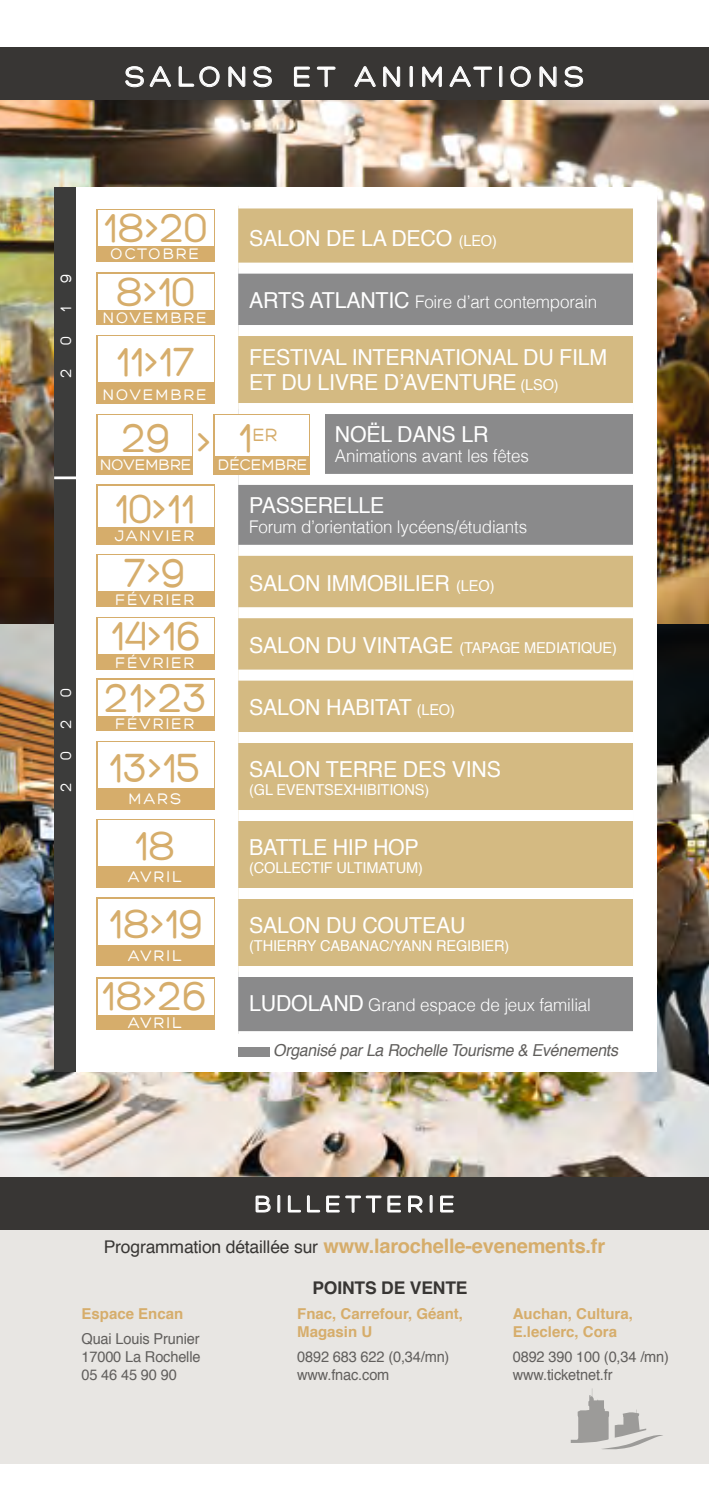
<style>
.page{position:relative;width:709px;height:1489px;background:#fff}
.page>*{position:absolute;margin:0;border:0;box-sizing:border-box;transform-origin:0 0}
.t1{font:44px "Hero";color:#d6ad6b}
.t2{font:30px "Hero";letter-spacing:.19em;color:#fff}
.t3{font:25px "Hero";letter-spacing:.19em;color:#fff}
.t4{font:22px/24.8px "Helvetica";letter-spacing:-.01em;color:#fff}
.t5{font:700 20px "Helvetica";letter-spacing:-.01em;color:#d6ad6b}
.t6{font:19.25px "Hero";color:#d6ad6b}
.t7{font:300 17.5px "Helvetica";letter-spacing:-.01em;color:#fff}
.t8{font:700 17.5px "Helvetica";letter-spacing:-.01em;color:#383634}
.t9{font:16.5px "Hero";letter-spacing:.11em;color:#fff}
.t10{font:italic 16.5px "Helvetica";color:#615f5d}
.t11{font:16.5px "Hero";color:#fff}
.t12{font:15px/18px "Helvetica";letter-spacing:-.01em;color:#615f5d}
.t13{font:15px "Helvetica";letter-spacing:-.01em;color:#fff}
.t14{font:700 15px/18px "Helvetica";color:#d6ad6b}
.s1{font-size:15px}
.s2{font-weight:400;font-size:22px}
.s3{font-size:22px}
.s4{font-weight:400;font-size:17.5px;color:#383634}
</style>
<div class="page">
<img style="left:0;top:100px;width:709px;height:1077px">
<div style="left:0;top:1227px;width:709px;height:236px;background:#e8e6e3"></div>
<div style="left:0;top:1177px;width:709px;height:52px;background:#383634"></div>
<svg style="left:255px;top:1195px;width:16px;height:17px"></svg>
<svg style="left:277px;top:1195px;width:4px;height:18px"></svg>
<svg style="left:287px;top:1195px;width:33px;height:17px"></svg>
<svg style="left:326px;top:1195px;width:75px;height:18px"></svg>
<svg style="left:408px;top:1195px;width:15px;height:18px"></svg>
<svg style="left:429px;top:1195px;width:4px;height:18px"></svg>
<svg style="left:440px;top:1195px;width:14px;height:17px"></svg>
<div style="left:0;top:48px;width:709px;height:52px;background:#383634"></div>
<svg style="left:125px;top:66px;width:19px;height:22px"></svg>
<svg style="left:150px;top:66px;width:22px;height:21px"></svg>
<svg style="left:178px;top:66px;width:42px;height:21px"></svg>
<svg style="left:228px;top:66px;width:18px;height:21px"></svg>
<svg style="left:253px;top:66px;width:19px;height:22px"></svg>
<svg style="left:294px;top:66px;width:16px;height:21px"></svg>
<svg style="left:316px;top:66px;width:20px;height:22px"></svg>
<svg style="left:354px;top:66px;width:22px;height:21px"></svg>
<svg style="left:383px;top:66px;width:17px;height:21px"></svg>
<svg style="left:409px;top:66px;width:4px;height:22px"></svg>
<svg style="left:422px;top:66px;width:20px;height:22px"></svg>
<svg style="left:449px;top:66px;width:43px;height:22px"></svg>
<svg style="left:499px;top:66px;width:4px;height:22px"></svg>
<svg style="left:510px;top:66px;width:21px;height:21px"></svg>
<svg style="left:539px;top:66px;width:18px;height:22px"></svg>
<svg style="left:564px;top:66px;width:19px;height:22px"></svg>
<div style="left:76px;top:188px;width:580px;height:883px;background:#fff"></div>
<div style="left:238px;top:208px;width:395px;height:54px;background:#d4ba82"></div>
<svg style="left:238px;top:273px;width:395px;height:758px;background:#bbaa85"></svg>
<div style="left:238px;top:325px;width:395px;height:11px;background:#fff"></div>
<div style="left:238px;top:403px;width:395px;height:11px;background:#fff"></div>
<div style="left:238px;top:474px;width:395px;height:11px;background:#fff"></div>
<div style="left:238px;top:545px;width:395px;height:11px;background:#fff"></div>
<div style="left:238px;top:607px;width:395px;height:11px;background:#fff"></div>
<div style="left:238px;top:669px;width:395px;height:11px;background:#fff"></div>
<div style="left:238px;top:732px;width:395px;height:11px;background:#fff"></div>
<div style="left:238px;top:810px;width:395px;height:11px;background:#fff"></div>
<div style="left:238px;top:888px;width:395px;height:11px;background:#fff"></div>
<div style="left:238px;top:965px;width:395px;height:11px;background:#fff"></div>
<div style="left:238px;top:1047px;width:31px;height:9px;background:#8a8a8b"></div>
<div style="left:96px;top:209px;width:119px;height:52px;background:#d6ad6b"></div>
<div style="left:96px;top:273px;width:119px;height:52px;background:#d6ad6b"></div>
<div style="left:96px;top:554px;width:119px;height:52px;background:#d6ad6b"></div>
<div style="left:96px;top:617px;width:119px;height:52px;background:#d6ad6b"></div>
<div style="left:96px;top:678px;width:119px;height:52px;background:#d6ad6b"></div>
<div style="left:96px;top:484px;width:119px;height:60px;background:#d6ad6b"></div>
<div style="left:96px;top:977px;width:119px;height:52px;background:#d6ad6b"></div>
<div style="left:96px;top:414px;width:97px;height:60px;background:#d6ad6b"></div>
<div style="left:96px;top:335px;width:119px;height:68px;background:#d6ad6b"></div>
<div style="left:96px;top:741px;width:119px;height:68px;background:#d6ad6b"></div>
<div style="left:96px;top:897px;width:119px;height:68px;background:#d6ad6b"></div>
<div style="left:96px;top:819px;width:119px;height:68px;background:#d6ad6b"></div>
<div style="left:98px;top:210px;width:115px;height:36px;background:#fff"></div>
<div style="left:98px;top:274px;width:115px;height:35px;background:#fff"></div>
<div style="left:98px;top:555px;width:115px;height:36px;background:#fff"></div>
<div style="left:98px;top:618px;width:115px;height:36px;background:#fff"></div>
<div style="left:98px;top:680px;width:115px;height:35px;background:#fff"></div>
<div style="left:98px;top:486px;width:115px;height:40px;background:#fff"></div>
<div style="left:98px;top:978px;width:115px;height:36px;background:#fff"></div>
<div style="left:98px;top:415px;width:93px;height:40px;background:#fff"></div>
<div style="left:98px;top:337px;width:115px;height:45px;background:#fff"></div>
<div style="left:98px;top:742px;width:115px;height:45px;background:#fff"></div>
<div style="left:98px;top:899px;width:115px;height:45px;background:#fff"></div>
<div style="left:98px;top:820px;width:115px;height:46px;background:#fff"></div>
<div style="left:213px;top:414px;width:97px;height:60px;background:#d6ad6b"></div>
<div style="left:215px;top:415px;width:93px;height:40px;background:#fff"></div>
<div style="left:310px;top:410px;width:15px;height:64px;background:#fff"></div>
<div style="left:54px;top:188px;width:22px;height:883px;background:#3c3c3b"></div>
<hr style="left:54px;top:476px;width:22px;height:3px;background:#fff">
<svg style="left:570px;top:1388px;width:93px;height:62px"></svg>
<p class="t2" style="left:125px;top:61px;width:460px">SALONS ET ANIMATIONS</p>
<p class="t9" style="left:57px;top:283px;width:11px;rotate:-90deg">9</p>
<p class="t9" style="left:57px;top:312px;width:7px;rotate:-90deg">1</p>
<p class="t9" style="left:57px;top:345px;width:10px;rotate:-90deg">0</p>
<p class="t9" style="left:57px;top:378px;width:11px;rotate:-90deg">2</p>
<p class="t9" style="left:57px;top:697px;width:10px;rotate:-90deg">0</p>
<p class="t9" style="left:57px;top:728px;width:11px;rotate:-90deg">2</p>
<p class="t9" style="left:57px;top:760px;width:10px;rotate:-90deg">0</p>
<p class="t9" style="left:57px;top:792px;width:11px;rotate:-90deg">2</p>
<p class="t1" style="left:103px;top:205px;width:106px">18&gt;20</p>
<p class="t1" style="left:116px;top:269px;width:81px">8&gt;10</p>
<p class="t9" style="left:111px;top:245px;width:90px">OCTOBRE</p>
<p class="t9" style="left:103px;top:309px;width:105px">NOVEMBRE</p>
<p class="t1" style="left:116px;top:339px;width:81px">11&gt;17</p>
<p class="t9" style="left:103px;top:386px;width:105px">NOVEMBRE</p>
<p class="t1" style="left:121px;top:415px;width:51px">29</p>
<p class="t1" style="left:197px;top:419px;width:16px">&gt;</p>
<p class="t11" style="left:100px;top:456px;width:93px">NOVEMBRE</p>
<p class="t1" style="left:114px;top:486px;width:82px">10&gt;11</p>
<p class="t9" style="left:115px;top:527px;width:81px">JANVIER</p>
<p class="t1" style="left:124px;top:550px;width:63px">7&gt;9</p>
<p class="t1" style="left:111px;top:613px;width:92px">14&gt;16</p>
<p class="t1" style="left:104px;top:675px;width:105px">21&gt;23</p>
<p class="t9" style="left:115px;top:590px;width:81px">FÉVRIER</p>
<p class="t9" style="left:115px;top:654px;width:81px">FÉVRIER</p>
<p class="t9" style="left:115px;top:715px;width:81px">FÉVRIER</p>
<p class="t1" style="left:109px;top:745px;width:94px">13&gt;15</p>
<p class="t9" style="left:129px;top:790px;width:54px">MARS</p>
<p class="t4" style="left:249px;top:227px;width:249px">SALON DE LA DECO <span class="s1">(LEO)</span></p>
<p class="t7" style="left:249px;top:286px;width:349px"><span class="s2">ARTS ATLANTIC</span> Foire d’art contemporain</p>
<p class="t4" style="left:249px;top:346px;width:359px">FESTIVAL INTERNATIONAL DU FILM<br>ET DU LIVRE D’AVENTURE <span class="s1">(LSO)</span></p>
<p class="t4" style="left:335px;top:423px;width:155px">NOËL DANS LR</p>
<p class="t7" style="left:335px;top:441px;width:195px">Animations avant les fêtes</p>
<p class="t4" style="left:249px;top:493px;width:137px">PASSERELLE</p>
<p class="t7" style="left:249px;top:512px;width:279px">Forum d’orientation lycéens/étudiants</p>
<p class="t4" style="left:249px;top:571px;width:247px">SALON IMMOBILIER <span class="s1">(LEO)</span></p>
<p class="t1" style="left:238px;top:415px;width:16px">1</p>
<p class="t6" style="left:252px;top:425px;width:26px">ER</p>
<p class="t11" style="left:218px;top:456px;width:90px">DÉCEMBRE</p>
<p class="t13" style="left:249px;top:636px;width:369px"><span class="s3">SALON DU VINTAGE</span> (TAPAGE MEDIATIQUE)</p>
<p class="t4" style="left:249px;top:695px;width:207px">SALON HABITAT <span class="s1">(LEO)</span></p>
<p class="t4" style="left:249px;top:757px;width:253px">SALON TERRE DES VINS</p>
<p class="t13" style="left:249px;top:778px;width:181px">(GL EVENTSEXHIBITIONS)</p>
<p class="t1" style="left:134px;top:823px;width:43px">18</p>
<p class="t9" style="left:128px;top:868px;width:55px">AVRIL</p>
<p class="t4" style="left:249px;top:835px;width:171px">BATTLE HIP HOP</p>
<p class="t13" style="left:249px;top:855px;width:175px">(COLLECTIF ULTIMATUM)</p>
<p class="t1" style="left:109px;top:901px;width:96px">18&gt;19</p>
<p class="t9" style="left:128px;top:946px;width:55px">AVRIL</p>
<p class="t1" style="left:101px;top:973px;width:107px">18&gt;26</p>
<p class="t9" style="left:128px;top:1013px;width:55px">AVRIL</p>
<p class="t4" style="left:249px;top:913px;width:218px">SALON DU COUTEAU</p>
<p class="t13" style="left:249px;top:933px;width:262px">(THIERRY CABANAC/YANN REGIBIER)</p>
<p class="t7" style="left:249px;top:989px;width:343px"><span class="s2">LUDOLAND</span> Grand espace de jeux familial</p>
<p class="t10" style="left:273px;top:1037px;width:351px">OrganiséparLaRochelleTourisme&amp; Evénements</p>
<p class="t3" style="left:254px;top:1190px;width:202px">BILLETTERIE</p>
<p class="t5" style="left:104px;top:1229px;width:503px"><span class="s4">Programmation détaillée sur</span> www.larochelle-evenements.fr</p>
<p class="t14" style="left:81px;top:1304px;width:103px">Espace Encan</p>
<p class="t12" style="left:81px;top:1329px;width:120px;text-align:justify">Quai Louis Prunier 17000 La Rochelle 05 46 45 90 90</p>
<p class="t8" style="left:312px;top:1273px;width:157px">POINTS DE VENTE</p>
<p class="t14" style="left:297px;top:1304px;width:167px">Fnac, Carrefour, Géant,<br>Magasin U</p>
<p class="t12" style="left:297px;top:1347px;width:154px">0892 683 622 (0,34/mn) www.fnac.com</p>
<p class="t14" style="left:513px;top:1304px;width:122px">Auchan, Cultura,<br>E.leclerc, Cora</p>
<p class="t12" style="left:513px;top:1347px;width:158px">0892 390 100 (0,34 /mn) www.ticketnet.fr</p>
</div>
